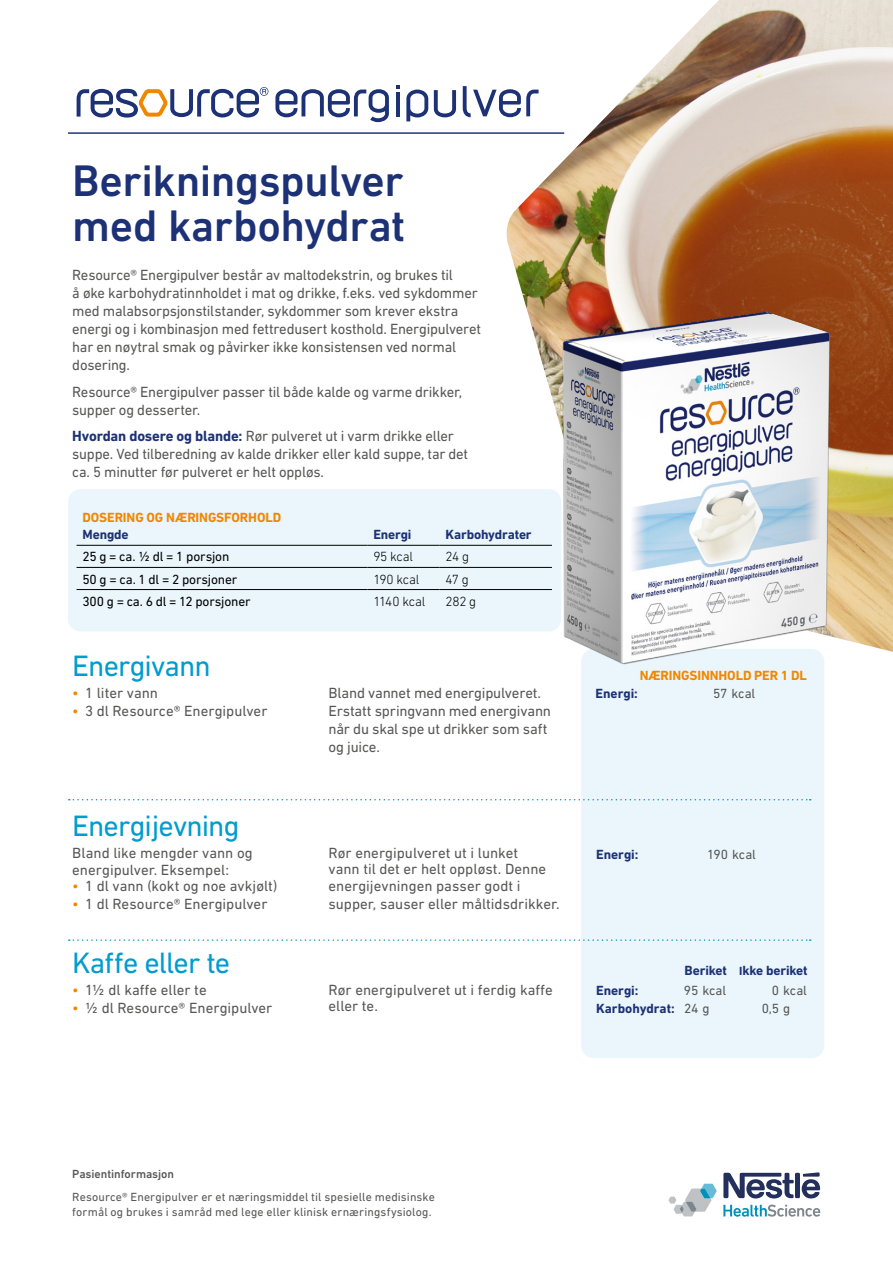
<style>
.page{position:relative;width:893px;height:1263px;background:#fff}
.page>*{position:absolute;margin:0;border:0;box-sizing:border-box;transform-origin:0 0}
.t1{font:500 45px/45px "DIN Next LT Pro";letter-spacing:-.015em;color:#1d3176}
.t2{font:30px "DIN Next LT Pro";letter-spacing:-.03em;color:#009cd0}
.t3{font:15px/18px "DIN Next LT Pro";letter-spacing:-.01em;color:#575756}
.t4{font:700 13.5px "DIN Next LT Pro";letter-spacing:-.005em;color:#1d3176}
.t5{font:13.5px "DIN Next LT Pro";letter-spacing:-.015em;color:#000}
.t6{font:700 13.5px "DIN Next LT Pro";letter-spacing:-.01em;color:#f18700}
.t7{font:300 13.5px "DIN Next LT Pro";letter-spacing:-.025em;color:#000}
.t8{font:13.5px "DIN Next LT Pro";letter-spacing:-.005em;color:#575756}
.t9{font:12px/15px "DIN Next LT Pro";letter-spacing:.01em;color:#575756}
.t10{font:500 12px "DIN Next LT Pro";letter-spacing:-.005em;color:#575756}
.s1{font-weight:700;color:#1d3176}
.s2{color:#f18700}
.s3{font-size:12px}
.s4{font-weight:400;color:#575756}
</style>
<div class="page">
<img style="left:502px;top:0;width:391px;height:652px">
<svg style="left:723px;top:1204px;width:97px;height:12px"></svg>
<svg style="left:723px;top:1172px;width:97px;height:26px"></svg>
<svg style="left:668px;top:1184px;width:49px;height:32px"></svg>
<hr style="left:68px;top:133px;width:496px;height:1px;background:#1d3176">
<svg style="left:77px;top:87px;width:192px;height:31px"></svg>
<svg style="left:396px;top:85px;width:4px;height:4px"></svg>
<hr style="left:396px;top:92px;width:4px;height:24px;background:#1d3176">
<svg style="left:275px;top:89px;width:114px;height:33px"></svg>
<svg style="left:434px;top:90px;width:22px;height:27px"></svg>
<svg style="left:406px;top:90px;width:22px;height:31px"></svg>
<svg style="left:463px;top:86px;width:76px;height:31px"></svg>
<div style="left:581px;top:649px;width:243px;height:409px;background:#eaf6fc;border-radius:13px"></div>
<svg style="left:69px;top:799px;width:742px;height:1px"></svg>
<svg style="left:69px;top:939px;width:742px;height:2px"></svg>
<div style="left:68px;top:489px;width:493px;height:142px;background:#eaf6fc;border-radius:13px"></div>
<hr style="left:77px;top:545px;width:290px;height:1px;background:#000">
<hr style="left:367px;top:545px;width:73px;height:1px;background:#000">
<hr style="left:440px;top:545px;width:112px;height:1px;background:#000">
<hr style="left:77px;top:567px;width:290px;height:1px;background:#000">
<hr style="left:367px;top:567px;width:73px;height:1px;background:#000">
<hr style="left:440px;top:567px;width:112px;height:1px;background:#000">
<hr style="left:77px;top:589px;width:290px;height:1px;background:#000">
<hr style="left:367px;top:589px;width:73px;height:1px;background:#000">
<hr style="left:440px;top:589px;width:112px;height:1px;background:#000">
<img style="left:547px;top:298px;width:308px;height:367px">
<h1 class="t1" style="left:72px;top:158px;width:335px">Berikningspulver med karbohydrat</h1>
<p class="t3" style="left:72px;top:266px;width:410px">Resource® Energipulver består av maltodekstrin, og brukes til<br>å øke karbohydratinnholdet i mat og drikke, f.eks. ved sykdommer med malabsorpsjonstilstander, sykdommer som krever ekstra energi og i kombinasjon med fettredusert kosthold. Energipulveret har en nøytral smak og påvirker ikke konsistensen ved normal dosering.</p>
<p class="t3" style="left:72px;top:382px;width:391px">Resource® Energipulver passer til både kalde og varme drikker, supper og desserter.</p>
<p class="t3" style="left:72px;top:427px;width:397px"><span class="s1">Hvordan dosere og blande:</span> Rør pulveret ut i varm drikke eller suppe. Ved tilberedning av kalde drikker eller kald suppe, tar det ca. 5 minutter før pulveret er helt oppløs.</p>
<p class="t6" style="left:83px;top:509px;width:200px">DOSERING OG NÆRINGSFORHOLD</p>
<p class="t4" style="left:83px;top:527px;width:48px">Mengde</p>
<p class="t4" style="left:373px;top:527px;width:40px">Energi</p>
<p class="t4" style="left:446px;top:527px;width:88px">Karbohydrater</p>
<p class="t5" style="left:83px;top:549px;width:148px">25 g = ca. ½ dl = 1 porsjon</p>
<p class="t7" style="left:373px;top:549px;width:41px">95 kcal</p>
<p class="t7" style="left:446px;top:549px;width:25px">24 g</p>
<p class="t5" style="left:83px;top:571px;width:156px">50 g = ca. 1 dl = 2 porsjoner</p>
<p class="t7" style="left:373px;top:571px;width:47px">190 kcal</p>
<p class="t7" style="left:446px;top:571px;width:25px">47 g</p>
<p class="t5" style="left:83px;top:593px;width:170px">300 g = ca. 6 dl = 12 porsjoner</p>
<p class="t7" style="left:373px;top:593px;width:53px">1140 kcal</p>
<p class="t7" style="left:446px;top:593px;width:32px">282 g</p>
<h2 class="t2" style="left:72px;top:648px;width:140px">Energivann</h2>
<p class="t3" style="left:72px;top:684px;width:87px"><span class="s2">•</span> 1 liter vann</p>
<p class="t3" style="left:72px;top:702px;width:197px"><span class="s2">•</span> 3 dl Resource® Energipulver</p>
<h2 class="t2" style="left:72px;top:808px;width:169px">Energijevning</h2>
<p class="t3" style="left:72px;top:844px;width:182px;line-height:16.5px">Bland like mengder vann og energipulver. Eksempel:</p>
<p class="t3" style="left:72px;top:877px;width:206px"><span class="s2">•</span> 1 dl vann (kokt og noe avkjølt)</p>
<p class="t3" style="left:72px;top:895px;width:197px"><span class="s2">•</span> 1 dl Resource® Energipulver</p>
<h2 class="t2" style="left:72px;top:945px;width:159px">Kaffe eller te</h2>
<p class="t3" style="left:72px;top:981px;width:136px"><span class="s2">•</span> 1½ dl kaffe eller te</p>
<p class="t3" style="left:72px;top:999px;width:202px"><span class="s2">•</span> ½ dl Resource® Energipulver</p>
<p class="t3" style="left:328px;top:684px;width:224px">Bland vannet med energipulveret.<br>Erstatt springvann med energivann når du skal spe ut drikker som saft og juice.</p>
<p class="t3" style="left:328px;top:844px;width:219px;line-height:16.5px">Rør energipulveret ut i lunket vann til det er helt oppløst. Denne energijevningen passer godt i</p>
<p class="t3" style="left:328px;top:894px;width:233px">supper, sauser eller måltidsdrikker.</p>
<p class="t3" style="left:328px;top:981px;width:226px;line-height:16.5px">Rør energipulveret ut i ferdig kaffe eller te.</p>
<p class="t6" style="left:640px;top:667px;width:169px">NÆRINGSINNHOLD PER 1 DL</p>
<p class="t4" style="left:595px;top:685px;width:44px">Energi:</p>
<p class="t8" style="left:713px;top:686px;width:44px">57 kcal</p>
<p class="t4" style="left:596px;top:846px;width:44px">Energi:</p>
<p class="t8" style="left:707px;top:846px;width:50px">190 kcal</p>
<p class="t4" style="left:684px;top:963px;width:125px">Beriket <span class="s3">I</span>kke beriket</p>
<p class="t4" style="left:596px;top:982px;width:44px">Energi:</p>
<p class="t8" style="left:684px;top:982px;width:44px">95 kcal</p>
<p class="t8" style="left:772px;top:982px;width:37px">0 kcal</p>
<p class="t4" style="left:596px;top:1000px;width:115px">Karbohydrat: <span class="s4">24 g</span></p>
<p class="t8" style="left:762px;top:1000px;width:30px">0,5 g</p>
<p class="t10" style="left:72px;top:1166px;width:103px">Pasientinformasjon</p>
<p class="t9" style="left:72px;top:1189px;width:364px">Resource® Energipulver er et næringsmiddel til spesielle medisinske formål og brukes i samråd med lege eller klinisk ernæringsfysiolog.</p>
</div>
